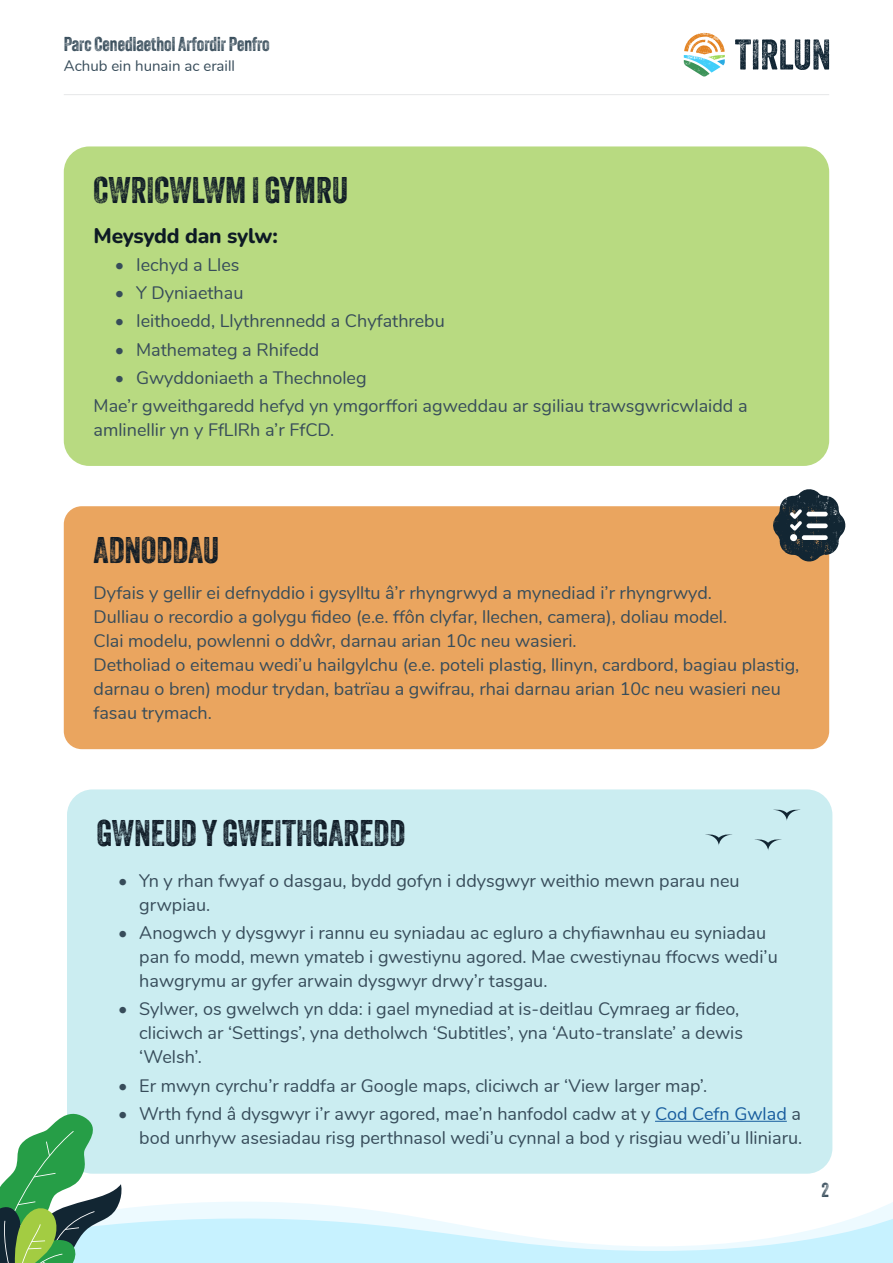
<style>
.page{position:relative;width:893px;height:1263px;background:#fff}
.page>*{position:absolute;margin:0;border:0;box-sizing:border-box;transform-origin:0 0}
.Page_sub_heading{font:36px "Veneer Two";color:#0e1a25}
.Page_section_heading{font:800 21px "Nunito";letter-spacing:-.02em;color:#0e1a25}
.t1{font:19.5px "Veneer Two";color:#374c5a}
.Body_text{font:18px/24px "Nunito";color:#374c5a}
.t2{font:15px "Nunito";color:#374c5a}
.s1{color:#175d9e}
</style>
<div class="page">
<svg style="left:735px;top:39px;width:94px;height:31px"></svg>
<svg style="left:684px;top:33px;width:41px;height:44px"></svg>
<hr style="left:64px;top:94px;width:765px;height:1px;background:#e6e7e9">
<div style="left:67px;top:789px;width:765px;height:385px;background:#cbedf1;border-radius:26px"></div>
<svg style="left:773px;top:809px;width:28px;height:12px"></svg>
<svg style="left:754px;top:839px;width:28px;height:11px"></svg>
<svg style="left:705px;top:834px;width:27px;height:11px"></svg>
<svg style="left:0;top:1106px;width:893px;height:157px"></svg>
<div style="left:64px;top:506px;width:765px;height:243px;background:#eaa55f;border-radius:18px"></div>
<svg style="left:772px;top:489px;width:74px;height:74px"></svg>
<div style="left:64px;top:146px;width:765px;height:320px;background:#b8da81;border-radius:26px"></div>
<p class="t1" style="left:64px;top:32px;width:207px">Parc Cenedlaethol Arfordir Penfro</p>
<p class="t2" style="left:64px;top:54px;width:173px">Achub ein hunain ac eraill</p>
<p class="Page_sub_heading" style="left:94px;top:168px;width:256px">CWRICWLWM I GYMRU</p>
<p class="Page_section_heading" style="left:94px;top:220px;width:186px">Meysydd dan sylw:</p>
<p class="Body_text" style="left:115px;top:252px;width:126px">• Iechyd a Lles</p>
<p class="Body_text" style="left:115px;top:280px;width:130px">• Y Dyniaethau</p>
<p class="Body_text" style="left:115px;top:308px;width:331px">• Ieithoedd, Llythrennedd a Chyfathrebu</p>
<p class="Body_text" style="left:115px;top:336px;width:206px">• Mathemateg a Rhifedd</p>
<p class="Body_text" style="left:115px;top:365px;width:253px">• Gwyddoniaeth a Thechnoleg</p>
<p class="Body_text" style="left:94px;top:393px;width:656px">Mae’r gweithgaredd hefyd yn ymgorffori agweddau ar sgiliau trawsgwricwlaidd a amlinellir yn y FfLlRh a’r FfCD.</p>
<p class="Page_sub_heading" style="left:94px;top:528px;width:127px">ADNODDAU</p>
<p class="Body_text" style="left:94px;top:580px;width:620px">Dyfais y gellir ei defnyddio i gysylltu â’r rhyngrwyd a mynediad i’r rhyngrwyd.</p>
<p class="Body_text" style="left:94px;top:604px;width:635px">Dulliau o recordio a golygu fideo (e.e. ffôn clyfar, llechen, camera), doliau model.</p>
<p class="Body_text" style="left:94px;top:628px;width:485px">Clai modelu, powlenni o ddŵr, darnau arian 10c neu wasieri.</p>
<p class="Body_text" style="left:94px;top:652px;width:707px">Detholiad o eitemau wedi’u hailgylchu (e.e. poteli plastig, llinyn, cardbord, bagiau plastig, darnau o bren) modur trydan, batrïau a gwifrau, rhai darnau arian 10c neu wasieri neu fasau trymach.</p>
<p class="Page_sub_heading" style="left:97px;top:811px;width:310px">GWNEUD Y GWEITHGAREDD</p>
<p class="Body_text" style="left:139px;top:868px;width:602px;text-indent:-21px">• Yn y rhan fwyaf o dasgau, bydd gofyn i ddysgwyr weithio mewn parau neu grwpiau.</p>
<p class="Body_text" style="left:139px;top:920px;width:640px;text-indent:-21px">• Anogwch y dysgwyr i rannu eu syniadau ac egluro a chyfiawnhau eu syniadau pan fo modd, mewn ymateb i gwestiynu agored. Mae cwestiynau ffocws wedi’u hawgrymu ar gyfer arwain dysgwyr drwy’r tasgau.</p>
<p class="Body_text" style="left:139px;top:996px;width:605px;text-indent:-21px">• Sylwer, os gwelwch yn dda: i gael mynediad at is-deitlau Cymraeg ar fideo, cliciwch ar ‘Settings’, yna detholwch ‘Subtitles’, yna ‘Auto-translate’ a dewis ‘Welsh’.</p>
<p class="Body_text" style="left:118px;top:1072px;width:591px">• Er mwyn cyrchu’r raddfa ar Google maps, cliciwch ar ‘View larger map’.</p>
<p class="Body_text" style="left:118px;top:1101px;width:686px;text-align:right">• Wrth fynd â dysgwyr i’r awyr agored, mae’n hanfodol cadw at y <span class="s1">Cod Cefn Gwlad</span> a bod unrhyw asesiadau risg perthnasol wedi’u cynnal a bod y risgiau wedi’u lliniaru.</p>
<p class="t1" style="left:821px;top:1178px;width:9px">2</p>
</div>
